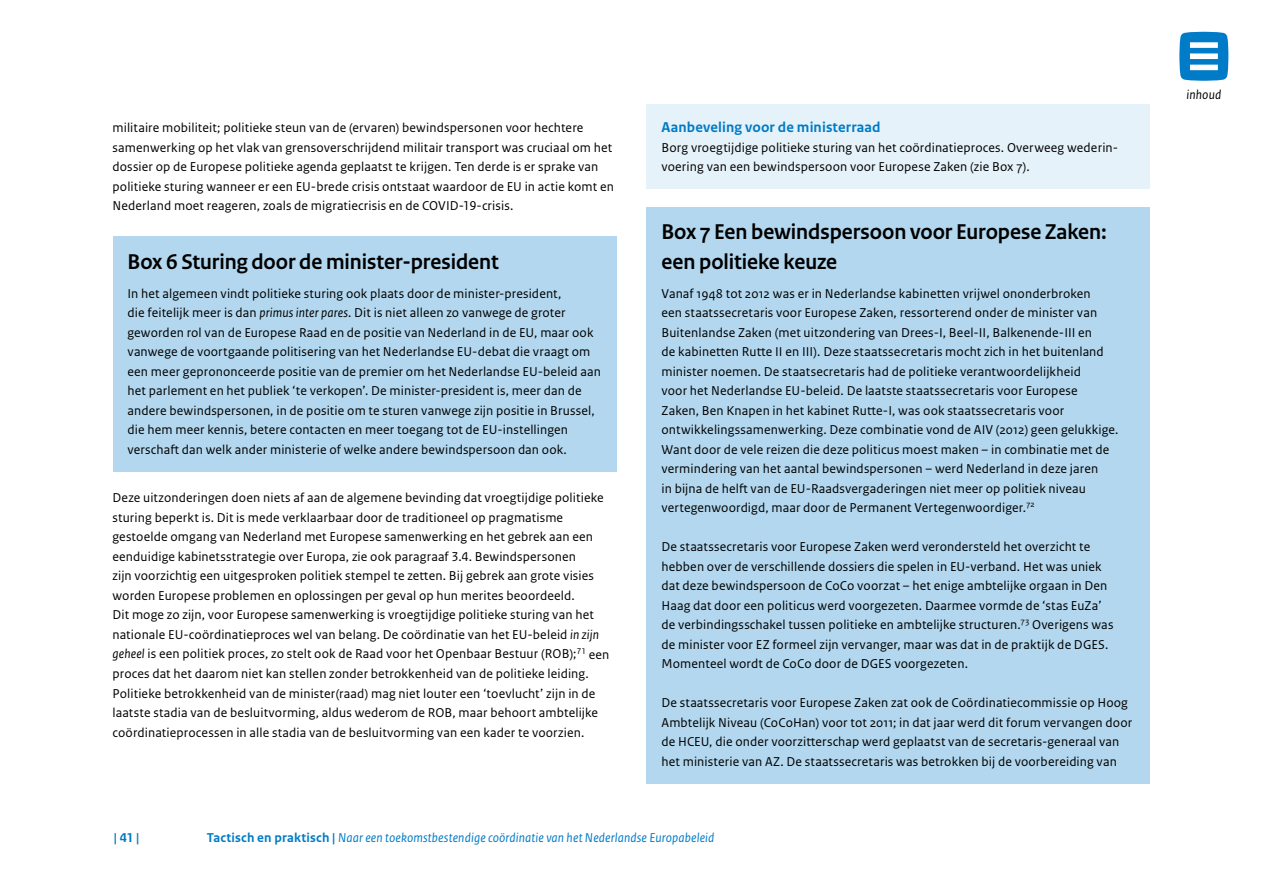
<style>
.page{position:relative;width:1263px;height:893px;background:#fff}
.page>*{position:absolute;margin:0;border:0;box-sizing:border-box;transform-origin:0 0}
.Box_Head_tint_1{font:700 22.5px/29.2px "Rijksoverheid Sans Heading";color:#000}
.Box_Subhead{font:700 15px "Rijksoverheid Sans Text";letter-spacing:.01em;color:#007bc7}
.Box_Body_tint_1{font:13.5px/19.5px "Rijksoverheid Sans Text";letter-spacing:.01em;color:#000}
.Body{font:13.5px/19.5px "Rijksoverheid Sans Text";letter-spacing:.01em;color:#000}
.Box_Body{font:13.5px/19.5px "Rijksoverheid Sans Text";letter-spacing:.01em;color:#000}
.t1{font:13.5px "Rijksoverheid Sans Text Italic 3";letter-spacing:.01em;color:#007bc7}
.t2{font:13.5px "Rijksoverheid Sans Text Italic 4";letter-spacing:.01em;color:#000}
.t3{font:700 13.5px "Rijksoverheid Sans Text";color:#007bc7}
.s1{font-style:italic}
.s2{font-family:"Rijksoverheid Sans Text Bold 2"}
</style>
<div class="page">
<svg style="left:1179px;top:32px;width:49px;height:49px"></svg>
<div style="left:646px;top:105px;width:504px;height:45px;background:#e6f2f9"></div>
<div style="left:646px;top:126px;width:504px;height:63px;background:#e6f2f9"></div>
<div style="left:646px;top:207px;width:504px;height:82px;background:#b2d7ee"></div>
<div style="left:646px;top:272px;width:504px;height:258px;background:#b2d7ee"></div>
<div style="left:646px;top:525px;width:504px;height:161px;background:#b2d7ee"></div>
<div style="left:646px;top:681px;width:504px;height:102px;background:#b2d7ee"></div>
<div style="left:112px;top:237px;width:504px;height:52px;background:#b2d7ee"></div>
<div style="left:112px;top:272px;width:504px;height:199px;background:#b2d7ee"></div>
<p class="Body" style="left:112px;top:118px;width:503px">militaire mobiliteit; politieke steun van de (ervaren) bewindspersonen voor hechtere samenwerking op het vlak van grensoverschrijdend militair transport was cruciaal om het dossier op de Europese politieke agenda geplaatst te krijgen. Ten derde is er sprake van politieke sturing wanneer er een EU-brede crisis ontstaat waardoor de EU in actie komt en Nederland moet reageren, zoals de migratiecrisis en de COVID-19-crisis.</p>
<p class="Box_Head_tint_1" style="left:128px;top:247px;width:373px">Box 6 Sturing door de minister-president</p>
<p class="Box_Body_tint_1" style="left:128px;top:284px;width:475px">In het algemeen vindt politieke sturing ook plaats door de minister-president,<br>die feitelijk meer is dan <span class="s1">primus inter pares</span>. Dit is niet alleen zo vanwege de groter geworden rol van de Europese Raad en de positie van Nederland in de EU, maar ook vanwege de voortgaande politisering van het Nederlandse EU-debat die vraagt om een meer geprononceerde positie van de premier om het Nederlandse EU-beleid aan het parlement en het publiek ‘te verkopen’. De minister-president is, meer dan de andere bewindspersonen, in de positie om te sturen vanwege zijn positie in Brussel, die hem meer kennis, betere contacten en meer toegang tot de EU-instellingen verschaft dan welk ander ministerie of welke andere bewindspersoon dan ook.</p>
<p class="Body" style="left:113px;top:489px;width:498px">Deze uitzonderingen doen niets af aan de algemene bevinding dat vroegtijdige politieke sturing beperkt is. Dit is mede verklaarbaar door de traditioneel op pragmatisme gestoelde omgang van Nederland met Europese samenwerking en het gebrek aan een eenduidige kabinetsstrategie over Europa, zie ook paragraaf 3.4. Bewindspersonen<br>zijn voorzichtig een uitgesproken politiek stempel te zetten. Bij gebrek aan grote visies worden Europese problemen en oplossingen per geval op hun merites beoordeeld.<br>Dit moge zo zijn, voor Europese samenwerking is vroegtijdige politieke sturing van het nationale EU-coördinatieproces wel van belang. De coördinatie van het EU-beleid <span class="s1">in zijn geheel</span> is een politiek proces, zo stelt ook de Raad voor het Openbaar Bestuur (ROB);<sup>71</sup> een proces dat het daarom niet kan stellen zonder betrokkenheid van de politieke leiding.<br>Politieke betrokkenheid van de minister(raad) mag niet louter een ‘toevlucht’ zijn in de laatste stadia van de besluitvorming, aldus wederom de ROB, maar behoort ambtelijke coördinatieprocessen in alle stadia van de besluitvorming van een kader te voorzien.</p>
<p class="Box_Subhead" style="left:661px;top:119px;width:221px">Aanbeveling voor de ministerraad</p>
<p class="Box_Body" style="left:661px;top:138px;width:458px">Borg vroegtijdige politieke sturing van het coördinatieproces. Overweeg wederin&shy;voering van een bewindspersoon voor Europese Zaken (zie Box 7).</p>
<p class="Box_Head_tint_1" style="left:661px;top:218px;width:446px">Box 7 Een bewindspersoon voor Europese Zaken: een politieke keuze</p>
<p class="Box_Body_tint_1" style="left:661px;top:284px;width:459px">Vanaf 1948 tot 2012 was er in Nederlandse kabinetten vrijwel ononderbroken<br>een staatssecretaris voor Europese Zaken, ressorterend onder de minister van Buitenlandse Zaken (met uitzondering van Drees-I, Beel-II, Balkenende-III en<br>de kabinetten Rutte II en III). Deze staatssecretaris mocht zich in het buitenland minister noemen. De staatsecretaris had de politieke verantwoordelijkheid<br>voor het Nederlandse EU-beleid. De laatste staatssecretaris voor Europese<br>Zaken, Ben Knapen in het kabinet Rutte-I, was ook staatssecretaris voor ontwikkelingssamenwerking. Deze combinatie vond de AIV (2012) geen gelukkige.<br>Want door de vele reizen die deze politicus moest maken – in combinatie met de vermindering van het aantal bewindspersonen – werd Nederland in deze jaren<br>in bijna de helft van de EU-Raadsvergaderingen niet meer op politiek niveau vertegenwoordigd, maar door de Permanent Vertegenwoordiger.<sup>72</sup></p>
<p class="Box_Body_tint_1" style="left:661px;top:537px;width:453px">De staatssecretaris voor Europese Zaken werd verondersteld het overzicht te hebben over de verschillende dossiers die spelen in EU-verband. Het was uniek dat deze bewindspersoon de CoCo voorzat – het enige ambtelijke orgaan in Den Haag dat door een politicus werd voorgezeten. Daarmee vormde de ‘stas EuZa’ de verbindingsschakel tussen politieke en ambtelijke structuren.<sup>73</sup> Overigens was de minister voor EZ formeel zijn vervanger, maar was dat in de praktijk de DGES.<br>Momenteel wordt de CoCo door de DGES voorgezeten.</p>
<p class="Box_Body_tint_1" style="left:661px;top:693px;width:472px">De staatssecretaris voor Europese Zaken zat ook de Coördinatiecommissie op Hoog Ambtelijk Niveau (CoCoHan) voor tot 2011; in dat jaar werd dit forum vervangen door de HCEU, die onder voorzitterschap werd geplaatst van de secretaris-generaal van het ministerie van AZ. De staatssecretaris was betrokken bij de voorbereiding van</p>
<p class="t3" style="left:114px;top:830px;width:27px">| 41 |</p>
<p class="t1" style="left:207px;top:830px;width:509px"><span class="s2">Tactisch en praktisch |</span> Naar een toekomstbestendige coördinatie van het Nederlandse Europabeleid</p>
<p class="t2" style="left:1186px;top:87px;width:36px">inhoud</p>
</div>
